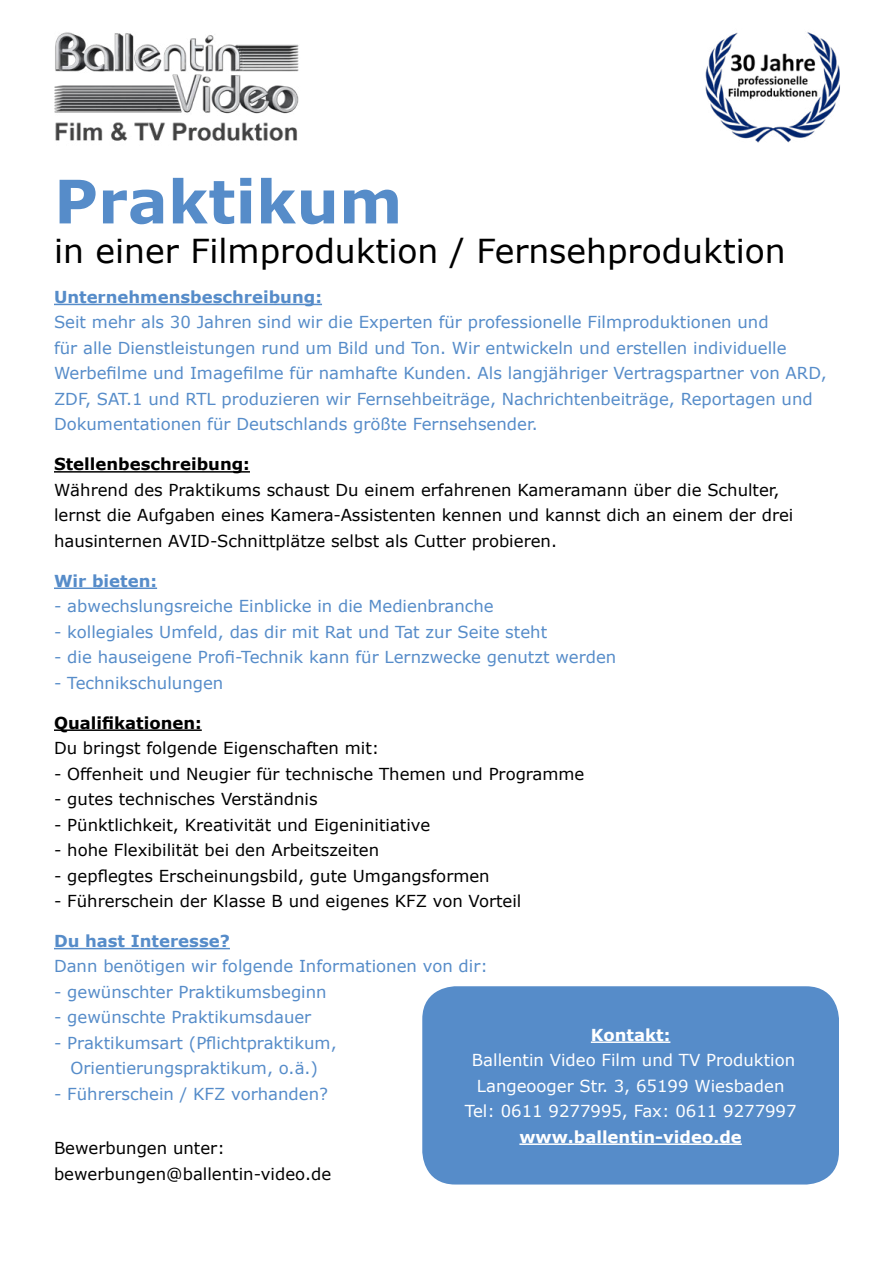
<style>
.page{position:relative;width:893px;height:1263px;background:#fff}
.page>*{position:absolute;margin:0;border:0;box-sizing:border-box;transform-origin:0 0}
.t1{font:700 60px "Verdana";color:#568cc9}
.t2{font:33px "Verdana";color:#000}
.t3{font:16.5px/25.5px "Verdana";color:#568cc9}
.t4{font:16.5px/25.5px "Verdana";color:#000}
.t5{font:16.5px/25.5px "Verdana";color:#fff;text-align:center}
.t6{font:700 16.5px "Verdana";color:#568cc9}
.t7{font:700 16.5px "Verdana";color:#000}
.t8{font:700 16.5px "Verdana";color:#fff}
</style>
<div class="page">
<img style="left:705px;top:32px;width:135px;height:111px">
<img style="left:54px;top:32px;width:245px;height:109px">
<hr style="left:54px;top:304px;width:268px;height:1px;background:#568cc9">
<hr style="left:54px;top:471px;width:196px;height:2px;background:#000">
<hr style="left:54px;top:587px;width:103px;height:2px;background:#568cc9">
<hr style="left:54px;top:729px;width:148px;height:2px;background:#000">
<hr style="left:54px;top:948px;width:176px;height:1px;background:#568cc9">
<div style="left:422px;top:986px;width:417px;height:198px;background:#568cc9;border-radius:33px"></div>
<hr style="left:591px;top:1041px;width:79px;height:2px;background:#fff">
<hr style="left:519px;top:1143px;width:223px;height:2px;background:#fff">
<h1 class="t1" style="left:54px;top:159px;width:350px">Praktikum</h1>
<h2 class="t2" style="left:54px;top:228px;width:733px">in einer Filmproduktion / Fernsehproduktion</h2>
<p class="t6" style="left:54px;top:285px;width:269px">Unternehmensbeschreibung:</p>
<p class="t3" style="left:54px;top:309px;width:774px">Seit mehr als 30 Jahren sind wir die Experten für professionelle Filmproduktionen und<br>für alle Dienstleistungen rund um Bild und Ton. Wir entwickeln und erstellen individuelle Werbefilme und Imagefilme für namhafte Kunden. Als langjähriger Vertragspartner von ARD, ZDF, SAT.1 und RTL produzieren wir Fernsehbeiträge, Nachrichtenbeiträge, Reportagen und Dokumentationen für Deutschlands größte Fernsehsender.</p>
<p class="t7" style="left:54px;top:453px;width:197px">Stellenbeschreibung:</p>
<p class="t4" style="left:54px;top:477px;width:741px">Während des Praktikums schaust Du einem erfahrenen Kameramann über die Schulter, lernst die Aufgaben eines Kamera-Assistenten kennen und kannst dich an einem der drei hausinternen AVID-Schnittplätze selbst als Cutter probieren.</p>
<p class="t6" style="left:54px;top:569px;width:105px">Wir bieten:</p>
<p class="t3" style="left:54px;top:593px;width:441px">- abwechslungsreiche Einblicke in die Medienbranche</p>
<p class="t3" style="left:54px;top:619px;width:495px">- kollegiales Umfeld, das dir mit Rat und Tat zur Seite steht</p>
<p class="t3" style="left:54px;top:644px;width:564px">- die hauseigene Profi-Technik kann für Lernzwecke genutzt werden</p>
<p class="t3" style="left:54px;top:670px;width:171px">- Technikschulungen</p>
<p class="t7" style="left:54px;top:711px;width:149px">Qualifikationen:</p>
<p class="t4" style="left:54px;top:735px;width:327px">Du bringst folgende Eigenschaften mit:</p>
<p class="t4" style="left:54px;top:761px;width:532px">- Offenheit und Neugier für technische Themen und Programme</p>
<p class="t4" style="left:54px;top:786px;width:265px">- gutes technisches Verständnis</p>
<p class="t4" style="left:54px;top:812px;width:378px">- Pünktlichkeit, Kreativität und Eigeninitiative</p>
<p class="t4" style="left:54px;top:837px;width:327px">- hohe Flexibilität bei den Arbeitszeiten</p>
<p class="t4" style="left:54px;top:863px;width:437px">- gepflegtes Erscheinungsbild, gute Umgangsformen</p>
<p class="t4" style="left:54px;top:888px;width:469px">- Führerschein der Klasse B und eigenes KFZ von Vorteil</p>
<p class="t6" style="left:54px;top:929px;width:177px">Du hast Interesse?</p>
<p class="t3" style="left:54px;top:953px;width:435px">Dann benötigen wir folgende Informationen von dir:</p>
<p class="t3" style="left:54px;top:979px;width:274px">- gewünschter Praktikumsbeginn</p>
<p class="t3" style="left:54px;top:1004px;width:259px">- gewünschte Praktikumsdauer</p>
<p class="t3" style="left:54px;top:1030px;width:284px;text-align:center">- Praktikumsart (Pflichtpraktikum,<br>Orientierungspraktikum, o.ä.)</p>
<p class="t3" style="left:54px;top:1081px;width:276px">- Führerschein / KFZ vorhanden?</p>
<p class="t4" style="left:54px;top:1135px;width:279px">Bewerbungen unter: bewerbungen@ballentin-video.de</p>
<p class="t8" style="left:591px;top:1023px;width:81px">Kontakt:</p>
<p class="t5" style="left:465px;top:1047px;width:333px">Ballentin Video Film und TV Produktion<br>Langeooger Str. 3, 65199 Wiesbaden<br>Tel: 0611 9277995, Fax: 0611 9277997</p>
<p class="t8" style="left:519px;top:1125px;width:224px">www.ballentin-video.de</p>
</div>
